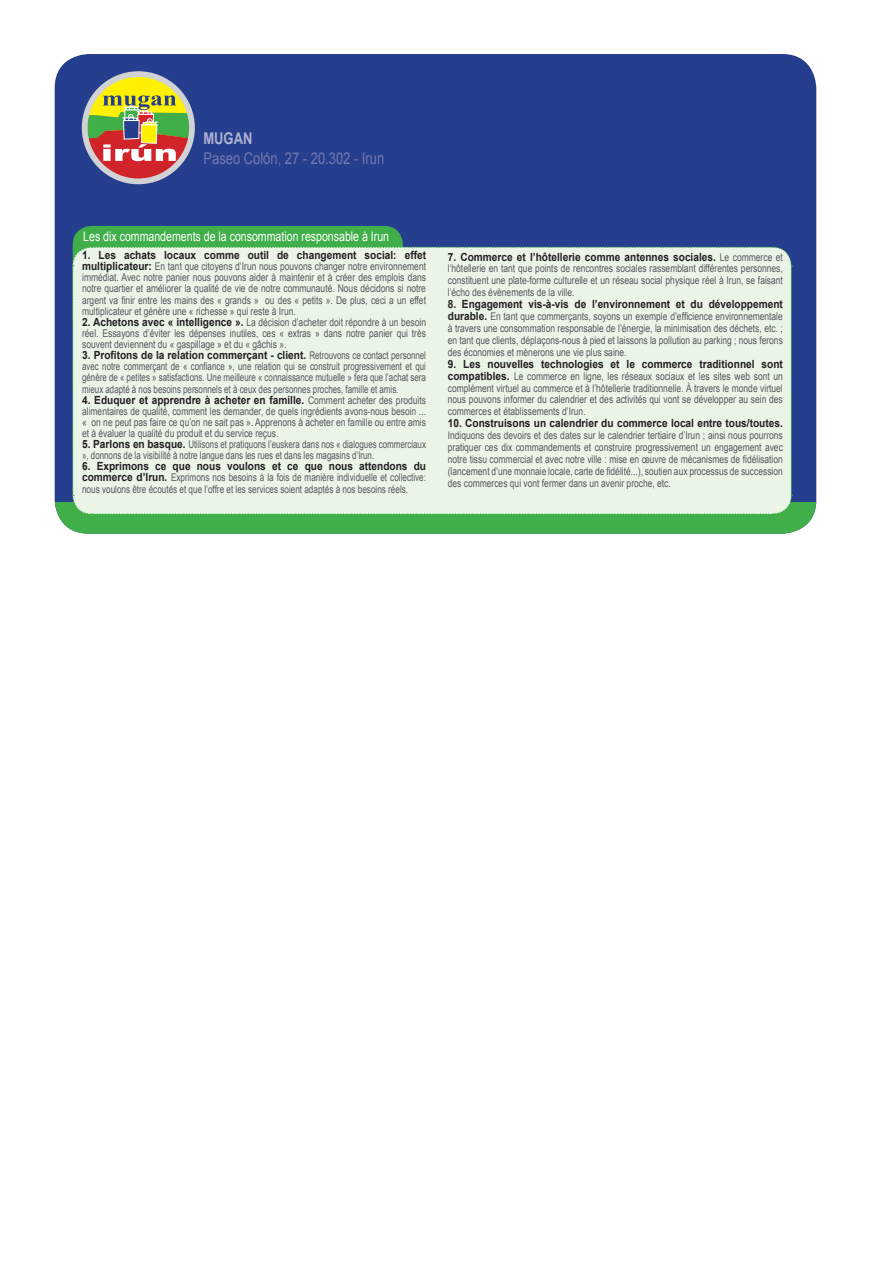
<style>
.page{position:relative;width:893px;height:1263px;background:#fff}
.page>*{position:absolute;margin:0;border:0;box-sizing:border-box;transform-origin:0 0}
.t1{font:16.2px "Arial";color:#7477b0;scale:.8 1}
.t2{font:700 16.2px "Arial";color:#afb0d2;scale:.8 1}
.t3{font:13.2px "Arial";color:#fff;scale:.8 1}
.t4{font:700 11.25px "Arial";color:#231f20;scale:.9 1}
.t5{font:10.65px/11.9px "Arial";color:#57585a;text-align:justify;scale:.8 1}
.t6{font:10.65px/11.1px "Arial";color:#57585a;text-align:justify;scale:.75 1}
.t7{font:10.65px/11.6px "Arial";color:#57585a;scale:.77 1}
.s1{font-weight:700;font-size:11.25px;color:#231f20}
.s2{font-weight:400;font-size:10.65px;color:#57585a}
</style>
<div class="page">
<div style="left:55px;top:54px;width:761px;height:480px;background:#253f8e;border-radius:34px"></div>
<div style="left:55px;top:503px;width:761px;height:31px;background:#40ae49"></div>
<div style="left:73px;top:226px;width:330px;height:110px;background:#40ae49;border-radius:19px"></div>
<div style="left:71px;top:246px;width:722px;height:269px;background:#eaf4e7"></div>
<svg style="left:85px;top:74px;width:107px;height:107px"></svg>
<svg style="left:85px;top:92px;width:107px;height:89px"></svg>
<div style="left:82px;top:71px;width:113px;height:113px;border:6px solid #d1d2d4;border-radius:50%"></div>
<p class="t2" style="left:203px;top:128px;width:63px">MUGAN</p>
<p class="t1" style="left:203px;top:148px;width:228px">Paseo Colón, 27 - 20.302 - Irun</p>
<p class="t3" style="left:83px;top:228px;width:384px">Les dix commandements de la consommation responsable à Irun</p>
<p class="t4" style="left:82px;top:248px;width:384px">1. Les achats locaux comme outil de changement social: effet</p>
<p class="t5" style="left:82px;top:261px;width:431px;line-height:11.1px"><span class="s1">multiplicateur:</span> En tant que citoyens d’Irun nous pouvons changer notre environnement immédiat. Avec notre panier nous pouvons aider à maintenir et à créer des emplois dans notre quartier et améliorer la qualité de vie de notre communauté. Nous décidons si notre argent va finir entre les mains des « grands » ou des « petits ». De plus, ceci a un effet multiplicateur et génère une « richesse » qui reste à Irun.</p>
<p class="t5" style="left:82px;top:317px;width:431px;line-height:11.1px"><span class="s1">2. Achetons avec « intelligence ».</span> La décision d’acheter doit répondre à un besoin réel. Essayons d’éviter les dépenses inutiles, ces « extras » dans notre panier qui très souvent deviennent du « gaspillage » et du « gâchis ».</p>
<p class="t4" style="left:82px;top:348px;width:384px">3. Profitons de la relation commerçant - client. <span class="s2">Retrouvons ce contact personnel</span></p>
<p class="t6" style="left:82px;top:361px;width:460px">avec notre commerçant de « confiance », une relation qui se construit progressivement et qui génère de « petites » satisfactions. Une meilleure « connaissance mutuelle » fera que l’achat sera mieux adapté à nos besoins personnels et à ceux des personnes proches, famille et amis.</p>
<p class="t4" style="left:82px;top:392px;width:384px">4. Eduquer et apprendre à acheter en famille. <span class="s2">Comment acheter des produits</span></p>
<p class="t5" style="left:82px;top:406px;width:431px;line-height:11.1px">alimentaires de qualité, comment les demander, de quels ingrédients avons-nous besoin ... « on ne peut pas faire ce qu’on ne sait pas ». Apprenons à acheter en famille ou entre amis et à évaluer la qualité du produit et du service reçus.</p>
<p class="t6" style="left:82px;top:439px;width:460px"><span class="s1">5. Parlons en basque.</span> Utilisons et pratiquons l’euskera dans nos « dialogues commerciaux », donnons de la visibilité à notre langue dans les rues et dans les magasins d’Irun.</p>
<p class="t4" style="left:82px;top:459px;width:384px">6. Exprimons ce que nous voulons et ce que nous attendons du</p>
<p class="t7" style="left:82px;top:472px;width:448px"><span class="s1">commerce d’Irun.</span> Exprimons nos besoins à la fois de manière individuelle et collective: nous voulons être écoutés et que l’offre et les services soient adaptés à nos besoins réels.</p>
<p class="t4" style="left:448px;top:249px;width:374px">7. Commerce et l’hôtellerie comme antennes sociales. <span class="s2">Le commerce et</span></p>
<p class="t5" style="left:448px;top:263px;width:420px">l’hôtellerie en tant que points de rencontres sociales rassemblant différentes personnes, constituent une plate-forme culturelle et un réseau social physique réel à Irun, se faisant l’écho des évènements de la ville.</p>
<p class="t4" style="left:448px;top:297px;width:374px">8. Engagement vis-à-vis de l’environnement et du développement</p>
<p class="t5" style="left:448px;top:310px;width:420px"><span class="s1">durable.</span> En tant que commerçants, soyons un exemple d’efficience environnementale à travers une consommation responsable de l’énergie, la minimisation des déchets, etc. ; en tant que clients, déplaçons-nous à pied et laissons la pollution au parking ; nous ferons des économies et mènerons une vie plus saine.</p>
<p class="t4" style="left:448px;top:356px;width:374px">9. Les nouvelles technologies et le commerce traditionnel sont</p>
<p class="t5" style="left:448px;top:370px;width:420px"><span class="s1">compatibles.</span> Le commerce en ligne, les réseaux sociaux et les sites web sont un complément virtuel au commerce et à l’hôtellerie traditionnelle. À travers le monde virtuel nous pouvons informer du calendrier et des activités qui vont se développer au sein des commerces et établissements d’Irun.</p>
<p class="t4" style="left:448px;top:416px;width:374px">10. Construisons un calendrier du commerce local entre tous/toutes.</p>
<p class="t5" style="left:448px;top:430px;width:420px">Indiquons des devoirs et des dates sur le calendrier tertiaire d’Irun ; ainsi nous pourrons pratiquer ces dix commandements et construire progressivement un engagement avec notre tissu commercial et avec notre ville : mise en œuvre de mécanismes de fidélisation (lancement d’une monnaie locale, carte de fidélité...), soutien aux processus de succession des commerces qui vont fermer dans un avenir proche, etc.</p>
</div>
